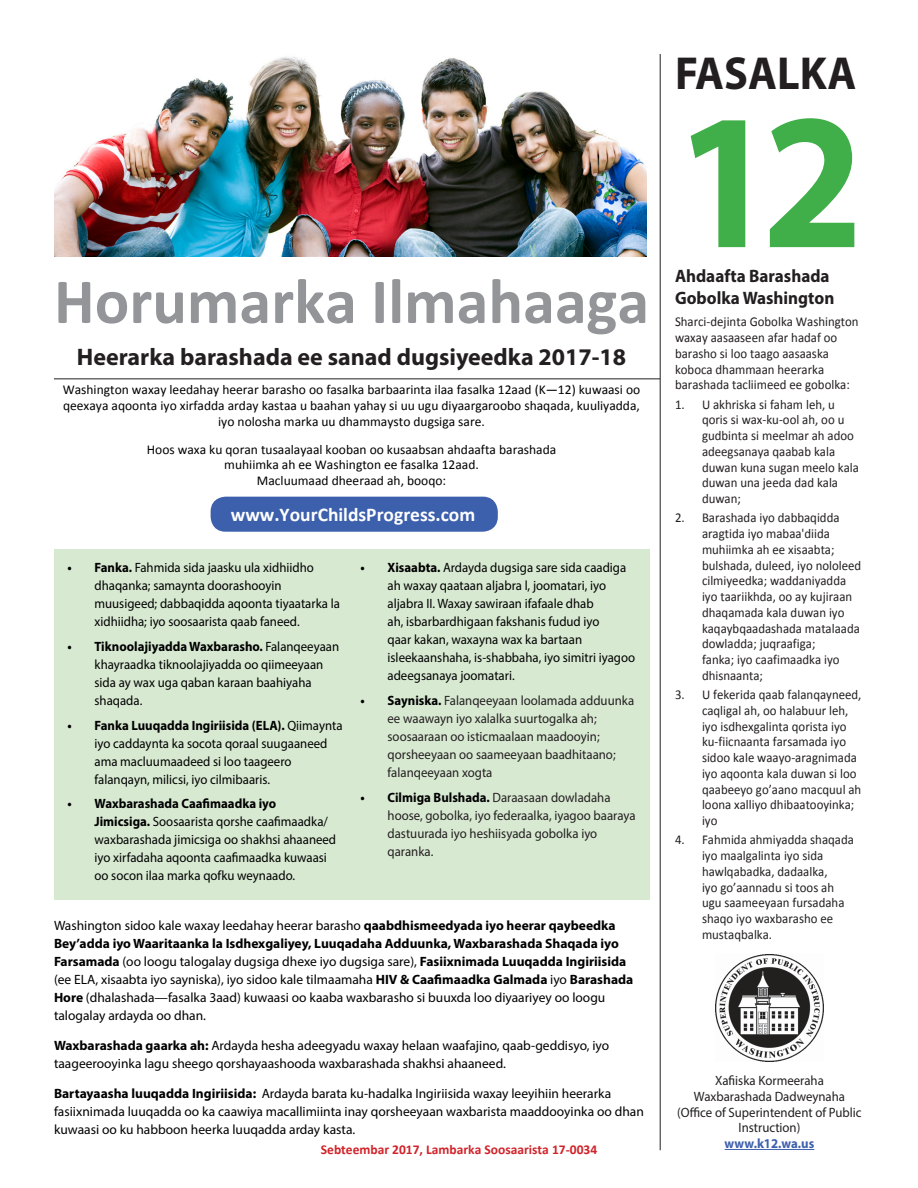
<style>
.page{position:relative;width:918px;height:1188px;background:#fff}
.page>*{position:absolute;margin:0;border:0;box-sizing:border-box;transform-origin:0 0}
.t1{font:700 195px "Myriad Pro";color:#40ae49;scale:.94 1}
.t2{font:700 64.5px "Calibri";color:#939598}
.t3{font:700 46.5px "Myriad Pro";color:#231f20;scale:.95 1}
.t4{font:700 24px "Myriad Pro";color:#231f20}
.t5{font:700 19.5px "Calibri";color:#fff}
.t6{font:700 18px "Myriad Pro";color:#231f20;scale:.95 1}
.t7{font:13.5px/15.8px "Calibri";color:#231f20;scale:.95 1}
.Main_text{font:13.5px/18px "Myriad Pro";color:#000;scale:.95 1}
.Main_text-2{font:13.5px/18px "Myriad Pro";color:#000}
.t8{font:13.5px/18px "Myriad Pro";color:#231f20;scale:.95 1}
.Main_text-3{font:13.5px/15.8px "Calibri";color:#000;text-align:center}
.t9{font:700 13.5px "Calibri";color:#d1232a}
.t10{font:700 13.5px "Myriad Pro";color:#3d60ac;scale:.95 1}
.s1{font-weight:700}
.s2{font-weight:700;color:#000}
</style>
<div class="page">
<img style="left:54px;top:56px;width:592px;height:200px">
<hr style="left:660px;top:54px;width:1px;height:1096px;background:#231f20">
<hr style="left:725px;top:1149px;width:89px;height:1px;background:#3d60ac">
<hr style="left:54px;top:379px;width:606px;height:1px;background:#231f20">
<div style="left:54px;top:549px;width:595px;height:351px;background:#d8e9d2"></div>
<div style="left:211px;top:497px;width:287px;height:35px;background:#3d60ac;border-radius:15px"></div>
<img style="left:716px;top:954px;width:108px;height:108px">
<p class="t2" style="left:54px;top:260px;width:597px">Horumarka Ilmahaaga</p>
<p class="t4" style="left:77px;top:341px;width:551px">Heerarka barashada ee sanad dugsiyeedka 2017-18</p>
<p class="Main_text-3" style="left:63px;top:382px;width:579px">Washington waxay leedahay heerar barasho oo fasalka barbaarinta ilaa fasalka 12aad (K—12) kuwaasi oo qeexaya aqoonta iyo xirfadda arday kastaa u baahan yahay si uu ugu diyaargaroobo shaqada, kuuliyadda, iyo nolosha marka uu dhammaysto dugsiga sare.</p>
<p class="Main_text-3" style="left:147px;top:441px;width:411px">Hoos waxa ku qoran tusaalayaal kooban oo kusaabsan ahdaafta barashada muhiimka ah ee Washington ee fasalka 12aad.<br>Macluumaad dheeraad ah, booqo:</p>
<p class="t5" style="left:231px;top:503px;width:246px">www.YourChildsProgress.com</p>
<p class="Main_text" style="left:94px;top:558px;width:260px;text-indent:-27px"><span class="s1">• Fanka.</span> Fahmida sida jaasku ula xidhiidho dhaqanka; samaynta doorashooyin muusigeed; dabbaqidda aqoonta tiyaatarka la xidhiidha; iyo soosaarista qaab faneed.</p>
<p class="Main_text" style="left:94px;top:637px;width:259px;text-indent:-27px"><span class="s1">• Tiknoolajiyadda Waxbarasho.</span> Falanqeeyaan khayraadka tiknoolajiyadda oo qiimeeyaan sida ay wax uga qaban karaan baahiyaha shaqada.</p>
<p class="Main_text" style="left:94px;top:716px;width:263px;text-indent:-27px"><span class="s1">• Fanka Luuqadda Ingiriisida (ELA).</span> Qiimaynta iyo caddaynta ka socota qoraal suugaaneed ama macluumaadeed si loo taageero falanqayn, milicsi, iyo cilmibaaris.</p>
<p class="Main_text" style="left:94px;top:795px;width:256px;text-indent:-27px"><span class="s1">• Waxbarashada Caafimaadka iyo<br>Jimicsiga.</span> Soosaarista qorshe caafimaadka/ waxbarashada jimicsiga oo shakhsi ahaaneed iyo xirfadaha aqoonta caafimaadka kuwaasi oo socon ilaa marka qofku weynaado.</p>
<p class="Main_text" style="left:388px;top:558px;width:262px;text-indent:-27px"><span class="s1">• Xisaabta.</span> Ardayda dugsiga sare sida caadiga ah waxay qaataan aljabra l, joomatari, iyo aljabra II. Waxay sawiraan ifafaale dhab<br>ah, isbarbardhigaan fakshanis fudud iyo<br>qaar kakan, waxayna wax ka bartaan isleekaanshaha, is-shabbaha, iyo simitri iyagoo adeegsanaya joomatari.</p>
<p class="t8" style="left:388px;top:691px;width:261px;text-indent:-27px"><span class="s2">• Sayniska.</span> Falanqeeyaan loolamada adduunka ee waawayn iyo xalalka suurtogalka ah; soosaaraan oo isticmaalaan maadooyin; qorsheeyaan oo saameeyaan baadhitaano; falanqeeyaan xogta</p>
<p class="t8" style="left:388px;top:788px;width:263px;text-indent:-27px"><span class="s2">• Cilmiga Bulshada.</span> Daraasaan dowladaha hoose, gobolka, iyo federaalka, iyagoo baaraya dastuurada iyo heshiisyada gobolka iyo qaranka.</p>
<p class="Main_text-2" style="left:54px;top:916px;width:581px">Washington sidoo kale waxay leedahay heerar barasho <span class="s1">qaabdhismeedyada iyo heerar qaybeedka Bey’adda iyo Waaritaanka la Isdhexgaliyey, Luuqadaha Adduunka, Waxbarashada Shaqada iyo Farsamada</span> (oo loogu talogalay dugsiga dhexe iyo dugsiga sare), <span class="s1">Fasiixnimada Luuqadda Ingiriisida </span>(ee ELA, xisaabta iyo sayniska), iyo sidoo kale tilmaamaha <span class="s1">HIV &amp; Caafimaadka Galmada</span> iyo <span class="s1">Barashada Hore</span> (dhalashada—fasalka 3aad) kuwaasi oo kaaba waxbarasho si buuxda loo diyaariyey oo loogu talogalay ardayda oo dhan.</p>
<p class="Main_text-2" style="left:54px;top:1036px;width:557px"><span class="s1">Waxbarashada gaarka ah:</span> Ardayda hesha adeegyadu waxay helaan waafajino, qaab-geddisyo, iyo taageerooyinka lagu sheego qorshayaashooda waxbarashada shakhsi ahaaneed.</p>
<p class="Main_text-2" style="left:54px;top:1084px;width:591px"><span class="s1">Bartayaasha luuqadda Ingiriisida:</span> Ardayda barata ku-hadalka Ingiriisida waxay leeyihiin heerarka fasiixnimada luuqadda oo ka caawiya macallimiinta inay qorsheeyaan waxbarista maaddooyinka oo dhan kuwaasi oo ku habboon heerka luuqadda arday kasta.</p>
<p class="t9" style="left:321px;top:1141px;width:278px">Sebteembar 2017, Lambarka Soosaarista 17-0034</p>
<p class="t3" style="left:675px;top:43px;width:192px">FASALKA</p>
<p class="t1" style="left:675px;top:54px;width:202px">12</p>
<p class="t6" style="left:675px;top:264px;width:164px">Ahdaafta Barashada</p>
<p class="t6" style="left:675px;top:286px;width:169px">Gobolka Washington</p>
<p class="t7" style="left:675px;top:314px;width:195px">Sharci-dejinta Gobolka Washington waxay aasaaseen afar hadaf oo barasho si loo taago aasaaska koboca dhammaan heerarka barashada tacliimeed ee gobolka:</p>
<p class="t7" style="left:702px;top:396px;width:167px;text-indent:-27px">1. U akhriska si faham leh, u qoris si wax-ku-ool ah, oo u gudbinta si meelmar ah adoo adeegsanaya qaabab kala duwan kuna sugan meelo kala duwan una jeeda dad kala duwan;</p>
<p class="t7" style="left:702px;top:510px;width:169px;text-indent:-27px">2. Barashada iyo dabbaqidda aragtida iyo mabaa'diida muhiimka ah ee xisaabta; bulshada, duleed, iyo nololeed cilmiyeedka; waddaniyadda iyo taariikhda, oo ay kujiraan dhaqamada kala duwan iyo kaqaybqaadashada matalaada dowladda; juqraafiga;<br>fanka; iyo caafimaadka iyo dhisnaanta;</p>
<p class="t7" style="left:702px;top:687px;width:169px;text-indent:-27px">3. U fekerida qaab falanqayneed, caqligal ah, oo halabuur leh, iyo isdhexgalinta qorista iyo ku-fiicnaanta farsamada iyo sidoo kale waayo-aragnimada iyo aqoonta kala duwan si loo qaabeeyo go’aano macquul ah loona xalliyo dhibaatooyinka; iyo</p>
<p class="t7" style="left:702px;top:832px;width:161px;text-indent:-27px">4. Fahmida ahmiyadda shaqada iyo maalgalinta iyo sida hawlqabadka, dadaalka,<br>iyo go’aannadu si toos ah ugu saameeyaan fursadaha shaqo iyo waxbarasho ee mustaqbalka.</p>
<p class="t8" style="left:677px;top:1073px;width:196px;line-height:15.8px;text-align:center">Xafiiska Kormeeraha<br>Waxbarashada Dadweynaha (Office of Superintendent of Public<br>Instruction)</p>
<p class="t10" style="left:725px;top:1135px;width:96px">www.k12.wa.us</p>
</div>
